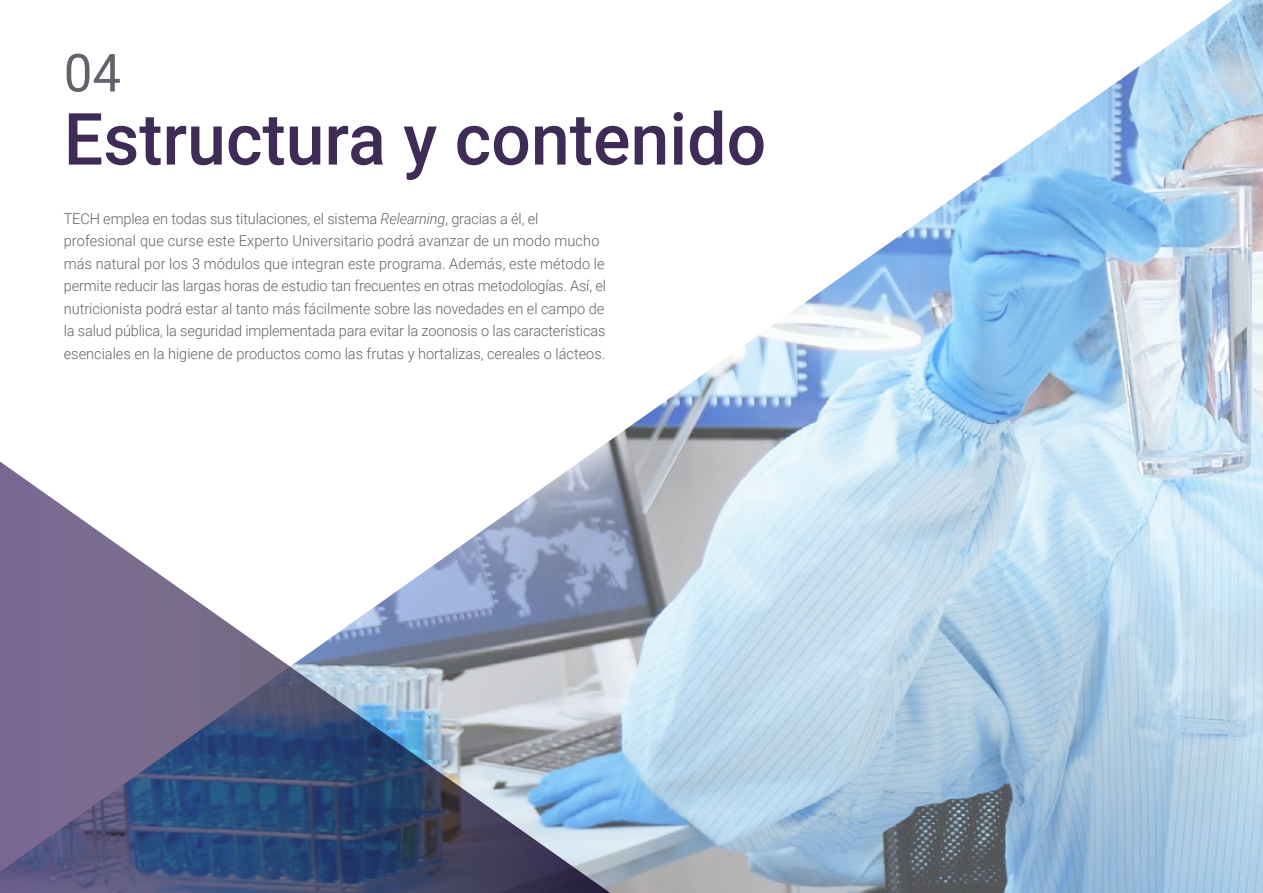
<style>
.page{position:relative;width:1263px;height:893px;background:#fff}
.page>*{position:absolute;margin:0;border:0;box-sizing:border-box;transform-origin:0 0}
.t1{font:500 72px "Roboto";color:#3e2b56}
.t2{font:52.5px "Roboto";color:#61646a}
.t3{font:300 15px/22.5px "Roboto";color:#61646a}
.s1{font-style:italic}
</style>
<div class="page">
<img style="left:602px;top:0;width:661px;height:893px">
<svg style="left:0;top:446px;width:640px;height:447px"></svg>
<h2 class="t2" style="left:64px;top:36px;width:59px">04</h2>
<h1 class="t1" style="left:64px;top:89px;width:704px">Estructura y contenido</h1>
<p class="t3" style="left:64px;top:207px;width:544px">TECH emplea en todas sus titulaciones, el sistema <span class="s1">Relearning</span>, gracias a él, el profesional que curse este Experto Universitario podrá avanzar de un modo mucho más natural por los 3 módulos que integran este programa. Además, este método le permite reducir las largas horas de estudio tan frecuentes en otras metodologías. Así, el nutricionista podrá estar al tanto más fácilmente sobre las novedades en el campo de la salud pública, la seguridad implementada para evitar la zoonosis o las características esenciales en la higiene de productos como las frutas y hortalizas, cereales o lácteos.</p>
</div>
